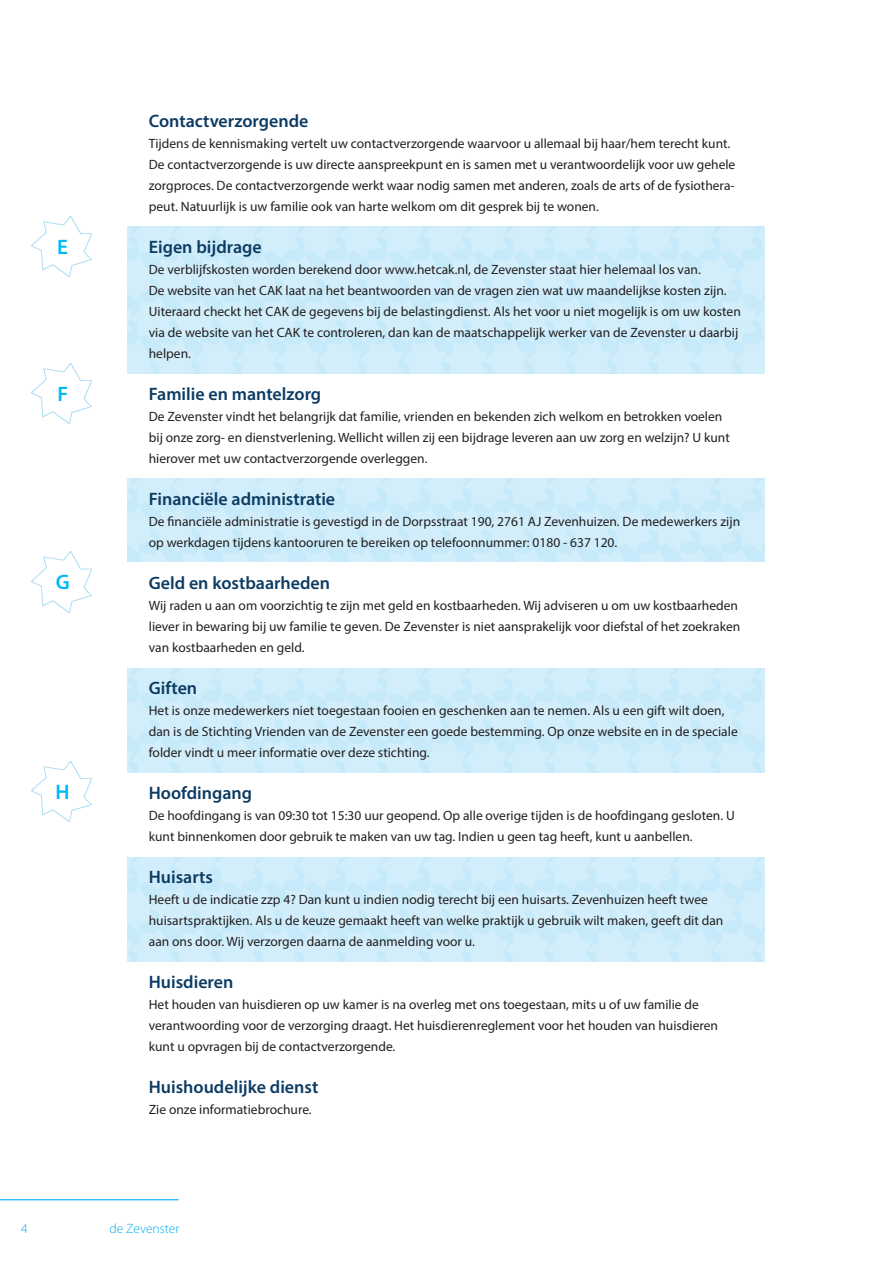
<style>
.page{position:relative;width:893px;height:1263px;background:#fff}
.page>*{position:absolute;margin:0;border:0;box-sizing:border-box;transform-origin:0 0}
.t1{font:600 21px "Myriad Pro";color:#00baf1}
.t2{font:600 18px "Myriad Pro";color:#0c3b63}
.t3{font:13.5px/21px "Myriad Pro";color:#231f20}
.t4{font:300 13.5px "Myriad Pro";color:#00aeef}
</style>
<div class="page">
<hr style="left:0;top:1199px;width:179px;height:1px;background:#00aeef">
<svg style="left:128px;top:227px;width:637px;height:147px;background:#ceecfa"></svg>
<svg style="left:128px;top:478px;width:637px;height:83px;background:#cdecfa"></svg>
<svg style="left:128px;top:668px;width:637px;height:105px;background:#ceecfa"></svg>
<svg style="left:128px;top:857px;width:637px;height:105px;background:#ceecfa"></svg>
<img style="left:31px;top:216px;width:60px;height:61px">
<img style="left:31px;top:363px;width:60px;height:61px">
<img style="left:31px;top:552px;width:60px;height:60px">
<img style="left:31px;top:761px;width:60px;height:60px">
<p class="t1" style="left:57px;top:233px;width:12px">E</p>
<p class="t1" style="left:57px;top:380px;width:12px">F</p>
<p class="t1" style="left:56px;top:569px;width:15px">G</p>
<p class="t1" style="left:56px;top:778px;width:16px">H</p>
<p class="t2" style="left:149px;top:109px;width:161px">Contactverzorgende</p>
<p class="t3" style="left:149px;top:133px;width:588px">Tijdens de kennismaking vertelt uw contactverzorgende waarvoor u allemaal bij haar/hem terecht kunt.<br>De contactverzorgende is uw directe aanspreekpunt en is samen met u verantwoordelijk voor uw gehele zorgproces. De contactverzorgende werkt waar nodig samen met anderen, zoals de arts of de fysiothera&shy;peut. Natuurlijk is uw familie ook van harte welkom om dit gesprek bij te wonen.</p>
<p class="t2" style="left:149px;top:235px;width:114px">Eigen bijdrage</p>
<p class="t3" style="left:149px;top:259px;width:553px">De verblijfskosten worden berekend door www.hetcak.nl, de Zevenster staat hier helemaal los van.</p>
<p class="t3" style="left:149px;top:280px;width:593px">De website van het CAK laat na het beantwoorden van de vragen zien wat uw maandelijkse kosten zijn.<br>Uiteraard checkt het CAK de gegevens bij de belastingdienst. Als het voor u niet mogelijk is om uw kosten via de website van het CAK te controleren, dan kan de maatschappelijk werker van de Zevenster u daarbij helpen.</p>
<p class="t2" style="left:149px;top:382px;width:174px">Familie en mantelzorg</p>
<p class="t3" style="left:149px;top:406px;width:582px">De Zevenster vindt het belangrijk dat familie, vrienden en bekenden zich welkom en betrokken voelen bij onze zorg- en dienstverlening. Wellicht willen zij een bijdrage leveren aan uw zorg en welzijn? U kunt hierover met uw contactverzorgende overleggen.</p>
<p class="t2" style="left:149px;top:487px;width:188px">Financiële administratie</p>
<p class="t3" style="left:149px;top:511px;width:593px">De financiële administratie is gevestigd in de Dorpsstraat 190, 2761 AJ Zevenhuizen. De medewerkers zijn op werkdagen tijdens kantooruren te bereiken op telefoonnummer: 0180 - 637 120.</p>
<p class="t2" style="left:149px;top:571px;width:183px">Geld en kostbaarheden</p>
<p class="t3" style="left:149px;top:595px;width:593px">Wij raden u aan om voorzichtig te zijn met geld en kostbaarheden. Wij adviseren u om uw kostbaarheden liever in bewaring bij uw familie te geven. De Zevenster is niet aansprakelijk voor diefstal of het zoekraken van kostbaarheden en geld.</p>
<p class="t2" style="left:149px;top:676px;width:50px">Giften</p>
<p class="t3" style="left:149px;top:700px;width:590px">Het is onze medewerkers niet toegestaan fooien en geschenken aan te nemen. Als u een gift wilt doen, dan is de Stichting Vrienden van de Zevenster een goede bestemming. Op onze website en in de speciale folder vindt u meer informatie over deze stichting.</p>
<p class="t2" style="left:149px;top:781px;width:105px">Hoofdingang</p>
<p class="t3" style="left:149px;top:805px;width:587px">De hoofdingang is van 09:30 tot 15:30 uur geopend. Op alle overige tijden is de hoofdingang gesloten. U kunt binnenkomen door gebruik te maken van uw tag. Indien u geen tag heeft, kunt u aanbellen.</p>
<p class="t2" style="left:149px;top:865px;width:66px">Huisarts</p>
<p class="t3" style="left:149px;top:889px;width:561px">Heeft u de indicatie zzp 4? Dan kunt u indien nodig terecht bij een huisarts. Zevenhuizen heeft twee</p>
<p class="t3" style="left:149px;top:910px;width:576px">huisartspraktijken. Als u de keuze gemaakt heeft van welke praktijk u gebruik wilt maken, geeft dit dan aan ons door. Wij verzorgen daarna de aanmelding voor u.</p>
<p class="t2" style="left:149px;top:970px;width:86px">Huisdieren</p>
<p class="t3" style="left:149px;top:994px;width:552px">Het houden van huisdieren op uw kamer is na overleg met ons toegestaan, mits u of uw familie de</p>
<p class="t3" style="left:149px;top:1015px;width:571px">verantwoording voor de verzorging draagt. Het huisdierenreglement voor het houden van huisdieren kunt u opvragen bij de contactverzorgende.</p>
<p class="t2" style="left:149px;top:1075px;width:171px">Huishoudelijke dienst</p>
<p class="t3" style="left:149px;top:1099px;width:164px">Zie onze informatiebrochure.</p>
<p class="t4" style="left:21px;top:1221px;width:8px">4</p>
<p class="t4" style="left:109px;top:1221px;width:71px">de Zevenster</p>
</div>
